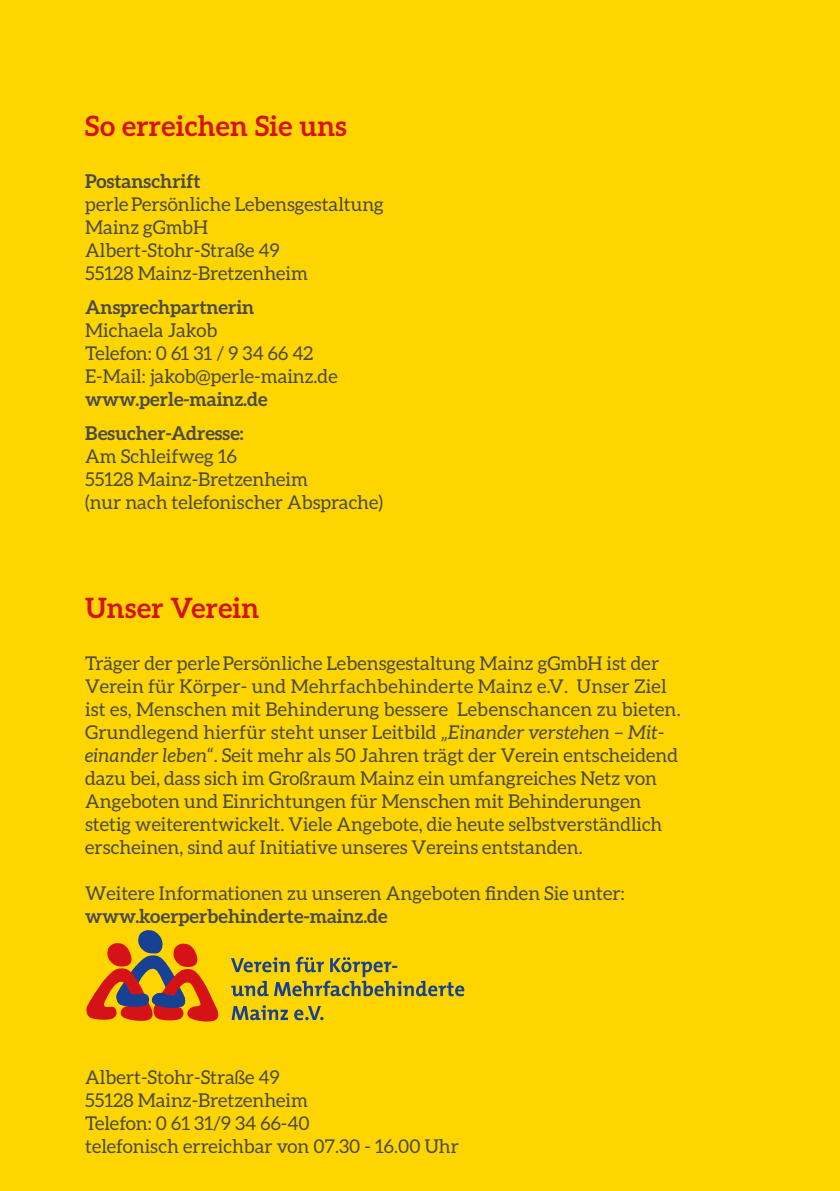
<style>
.page{position:relative;width:840px;height:1191px;background:#fff}
.page>*{position:absolute;margin:0;border:0;box-sizing:border-box;transform-origin:0 0}
.Headline_14pt{font:700 28px "Aleo";letter-spacing:.01em;color:#d51317}
.Fließtext{font:19px/23px "Aleo";color:#4a4a49}
.Fettung{font:19px/23px "Aleo";color:#4a4a49}
.Fließtext-2{font:700 19px "Aleo";color:#4a4a49}
.s1{font-weight:700}
.s2{font-style:italic}
</style>
<div class="page">
<div style="left:0;top:0;width:839px;height:1191px;background:#ffd500"></div>
<svg style="left:231px;top:1005px;width:92px;height:15px"></svg>
<svg style="left:231px;top:956px;width:233px;height:40px"></svg>
<svg style="left:86px;top:930px;width:133px;height:91px"></svg>
<p class="Headline_14pt" style="left:85px;top:110px;width:263px">So erreichen Sie uns</p>
<p class="Fettung" style="left:85px;top:169px;width:300px"><span class="s1">Postanschrift<br></span>perle Persönliche Lebensgestaltung<br>Mainz gGmbH<br>Albert-Stohr-Straße 49<br>55128 Mainz-Bretzenheim</p>
<p class="Fettung" style="left:85px;top:295px;width:254px"><span class="s1">Ansprechpartnerin<br></span>Michaela Jakob<br>Telefon: 0 61 31 / 9 34 66 42<br>E-Mail: jakob@perle-mainz.de <span class="s1">www.perle-mainz.de</span></p>
<p class="Fließtext-2" style="left:85px;top:422px;width:160px">Besucher-Adresse:</p>
<p class="Fließtext" style="left:85px;top:445px;width:153px">Am Schleifweg 16</p>
<p class="Fließtext" style="left:85px;top:468px;width:224px">55128 Mainz-Bretzenheim</p>
<p class="Fließtext" style="left:85px;top:491px;width:299px">(nur nach telefonischer Absprache)</p>
<p class="Headline_14pt" style="left:85px;top:592px;width:176px">Unser Verein</p>
<p class="Fließtext" style="left:85px;top:651px;width:596px">Träger der perle Persönliche Lebensgestaltung Mainz gGmbH ist der Verein für Körper- und Mehrfachbehinderte Mainz e.V. Unser Ziel ist es, Menschen mit Behinderung bessere Lebenschancen zu bieten.<br>Grundlegend hierfür steht unser Leitbild <span class="s2">„Einander verstehen – Mit&shy;einander leben“</span>. Seit mehr als 50 Jahren trägt der Verein entscheidend dazu bei, dass sich im Großraum Mainz ein umfangreiches Netz von Angeboten und Einrichtungen für Menschen mit Behinderungen stetig weiterentwickelt. Viele Angebote, die heute selbstverständlich erscheinen, sind auf Initiative unseres Vereins entstanden.</p>
<p class="Fließtext" style="left:85px;top:881px;width:540px">Weitere Informationen zu unseren Angeboten finden Sie unter: <span class="s1">www.koerperbehinderte-mainz.de</span></p>
<p class="Fließtext" style="left:85px;top:1065px;width:196px">Albert-Stohr-Straße 49</p>
<p class="Fließtext" style="left:85px;top:1088px;width:224px">55128 Mainz-Bretzenheim</p>
<p class="Fließtext" style="left:85px;top:1111px;width:226px">Telefon: 0 61 31/9 34 66-40</p>
<p class="Fließtext" style="left:85px;top:1134px;width:375px">telefonisch erreichbar von 07.30 - 16.00 Uhr</p>
</div>
